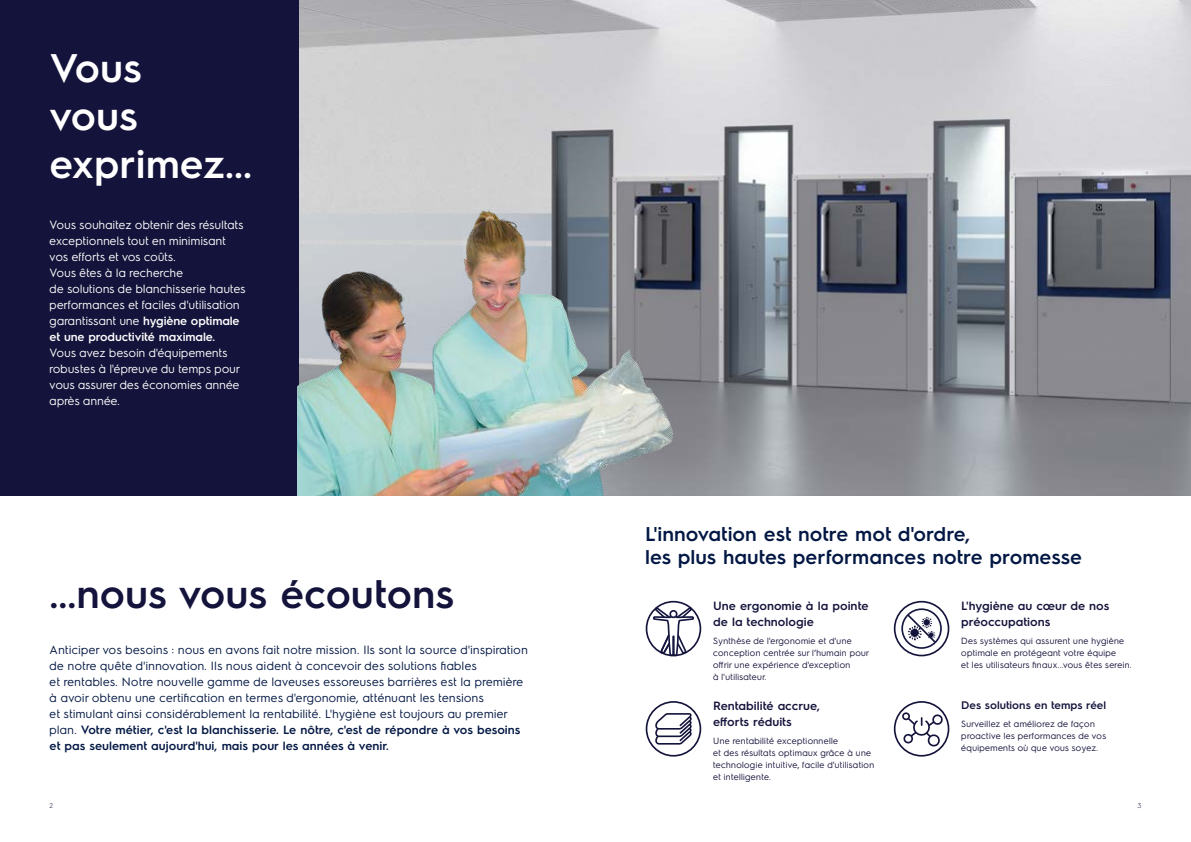
<style>
.page{position:relative;width:1191px;height:842px;background:#fff}
.page>*{position:absolute;margin:0;border:0;box-sizing:border-box;transform-origin:0 0}
.t1{font:600 40px "Electrolux Sans";color:#14133b}
.t2{font:600 40px/48px "Electrolux Sans";color:#fff}
.t3{font:600 20px/23px "Electrolux Sans";color:#021743}
.t4{font:12px/16px "Electrolux Sans";color:#021743}
.t5{font:12px/16px "Electrolux Sans";letter-spacing:-.01em;color:#fff}
.t6{font:600 12px/16px "Electrolux Sans";color:#14133b}
.t7{font:600 11px "Electrolux Sans";color:#14133b}
.t8{font:9px/12px "Electrolux Sans";color:#14133b}
.t9{font:300 7px "Electrolux Sans";color:#14133b}
.s1{font-weight:600}
</style>
<div class="page">
<img style="left:298px;top:0;width:893px;height:495px">
<svg style="left:900px;top:712px;width:43px;height:35px"></svg>
<div style="left:893px;top:701px;width:56px;height:56px;border:2px solid #14133b;border-radius:50%"></div>
<div style="left:893px;top:601px;width:56px;height:55px;border:2px solid #14133b;border-radius:50%"></div>
<div style="left:901px;top:608px;width:40px;height:41px;border:2px solid #161741;border-radius:50%"></div>
<svg style="left:905px;top:613px;width:32px;height:31px"></svg>
<div style="left:645px;top:701px;width:56px;height:56px;border:2px solid #14133b;border-radius:50%"></div>
<svg style="left:655px;top:713px;width:37px;height:32px"></svg>
<svg style="left:652px;top:605px;width:42px;height:52px"></svg>
<div style="left:669px;top:610px;width:8px;height:8px;border:2px solid #161741;border-radius:50%"></div>
<div style="left:645px;top:601px;width:56px;height:55px;border:2px solid #14133b;border-radius:50%"></div>
<div style="left:0;top:0;width:298px;height:496px;background:#14133b"></div>
<img style="left:298px;top:198px;width:450px;height:297px">
<h1 class="t2" style="left:50px;top:41px;width:204px">Vous<br>vous exprimez...</h1>
<p class="t5" style="left:50px;top:216px;width:198px">Vous souhaitez obtenir des résultats exceptionnels tout en minimisant vos efforts et vos coûts.<br>Vous êtes à la recherche<br>de solutions de blanchisserie hautes performances et faciles d'utilisation garantissant une <span class="s1">hygiène optimale et une productivité maximale.</span></p>
<p class="t5" style="left:50px;top:344px;width:192px">Vous avez besoin d'équipements robustes à l'épreuve du temps pour vous assurer des économies année après année.</p>
<h1 class="t1" style="left:50px;top:566px;width:406px">...nous vous écoutons</h1>
<p class="t4" style="left:50px;top:641px;width:480px">Anticiper vos besoins : nous en avons fait notre mission. Ils sont la source d'inspiration de notre quête d'innovation. Ils nous aident à concevoir des solutions fiables<br>et rentables. Notre nouvelle gamme de laveuses essoreuses barrières est la première à avoir obtenu une certification en termes d'ergonomie, atténuant les tensions<br>et stimulant ainsi considérablement la rentabilité. L'hygiène est toujours au premier plan. <span class="s1">Votre métier, c'est la blanchisserie. Le nôtre, c'est de répondre à vos besoins et pas seulement aujourd'hui, mais pour les années à venir.</span></p>
<h2 class="t3" style="left:645px;top:522px;width:438px">L'innovation est notre mot d'ordre,<br>les plus hautes performances notre promesse</h2>
<p class="t6" style="left:961px;top:597px;width:150px">L'hygiène au cœur de nos préoccupations</p>
<p class="t8" style="left:961px;top:634px;width:172px">Des systèmes qui assurent une hygiène optimale en protégeant votre équipe<br>et les utilisateurs finaux...vous êtes serein.</p>
<p class="t6" style="left:713px;top:597px;width:157px">Une ergonomie à la pointe de la technologie</p>
<p class="t8" style="left:713px;top:634px;width:158px">Synthèse de l'ergonomie et d'une conception centrée sur l’humain pour offrir une expérience d'exception<br>à l'utilisateur.</p>
<p class="t6" style="left:713px;top:697px;width:108px">Rentabilité accrue, efforts réduits</p>
<p class="t8" style="left:713px;top:734px;width:163px">Une rentabilité exceptionnelle<br>et des résultats optimaux grâce à une technologie intuitive, facile d'utilisation et intelligente.</p>
<p class="t7" style="left:961px;top:698px;width:146px">Des solutions en temps réel</p>
<p class="t8" style="left:961px;top:717px;width:147px">Surveillez et améliorez de façon proactive les performances de vos équipements où que vous soyez.</p>
<p class="t9" style="left:50px;top:801px;width:5px">2</p>
<p class="t9" style="left:1137px;top:801px;width:6px">3</p>
</div>
